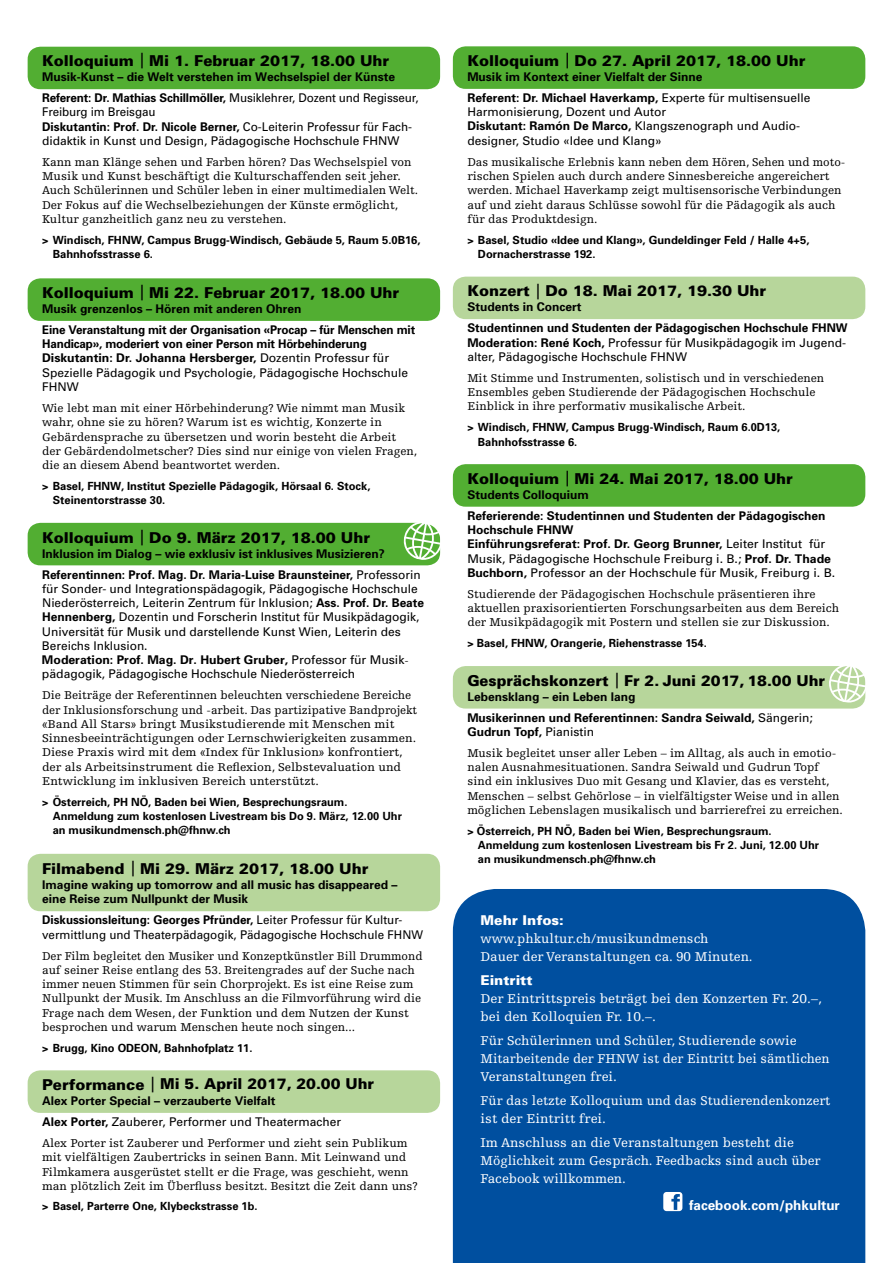
<style>
.page{position:relative;width:893px;height:1263px;background:#fff}
.page>*{position:absolute;margin:0;border:0;box-sizing:border-box;transform-origin:0 0}
.t1{font:900 15px "Univers";color:#000}
.t2{font:13.5px/18px "Egyptienne F";color:#fff}
.t3{font:700 13.5px "Univers";color:#fff}
.t4{font:900 13.5px "Univers";color:#fff}
.t5{font:12px/14.2px "Egyptienne F";color:#000}
.t6{font:12px/14.2px "Univers";color:#000}
.t7{font:700 12px/21px "Univers";color:#000}
.t8{font:700 11.25px/14.2px "Univers";color:#000}
.s1{font-weight:400}
.s2{font-weight:700}
</style>
<div class="page">
<div style="left:453px;top:46px;width:412px;height:43px;background:#52ae32;border-radius:13px"></div>
<div style="left:453px;top:277px;width:412px;height:42px;background:#b7d69b;border-radius:13px"></div>
<div style="left:453px;top:464px;width:412px;height:43px;background:#52ae32;border-radius:13px"></div>
<div style="left:28px;top:47px;width:412px;height:42px;background:#52ae32;border-radius:13px"></div>
<div style="left:28px;top:278px;width:412px;height:43px;background:#52ae32;border-radius:13px"></div>
<div style="left:28px;top:1070px;width:412px;height:43px;background:#b7d69b;border-radius:13px"></div>
<div style="left:28px;top:854px;width:412px;height:57px;background:#b7d69b;border-radius:13px"></div>
<div style="left:453px;top:889px;width:412px;height:374px;background:#004f9f"></div>
<div style="left:453px;top:666px;width:412px;height:42px;background:#b7d69b;border-radius:13px"></div>
<svg style="left:829px;top:666px;width:37px;height:38px"></svg>
<div style="left:28px;top:523px;width:412px;height:42px;background:#52ae32;border-radius:13px"></div>
<svg style="left:402px;top:522px;width:39px;height:39px"></svg>
<svg style="left:663px;top:1192px;width:19px;height:19px"></svg>
<p class="t1" style="left:42px;top:52px;width:349px">Kolloquium Mi 1. Februar 2017, 18.00 Uhr</p>
<p class="t7" style="left:42px;top:66px;width:378px">Musik-Kunst – die Welt verstehen im Wechselspiel der Künste<br>Referent: Dr. Mathias Schillmöller, <span class="s1">Musiklehrer, Dozent und Regisseur,</span></p>
<p class="t6" style="left:42px;top:105px;width:372px">Freiburg im Breisgau<br><span class="s2">Diskutantin: Prof. Dr. Nicole Berner,</span> Co-Leiterin Professur für Fach&shy;didaktik in Kunst und Design, Pädagogische Hochschule FHNW</p>
<p class="t5" style="left:42px;top:155px;width:378px">Kann man Klänge sehen und Farben hören? Das Wechselspiel von Musik und Kunst beschäftigt die Kulturschaffenden seit jeher.<br>Auch Schülerinnen und Schüler leben in einer multimedialen Welt.<br>Der Fokus auf die Wechselbeziehungen der Künste ermöglicht, Kultur ganzheitlich ganz neu zu verstehen.</p>
<p class="t8" style="left:53px;top:232px;width:369px;text-indent:-11px">&gt; Windisch, FHNW, Campus Brugg-Windisch, Gebäude 5, Raum 5.0B16,<br>Bahnhofsstrasse 6.</p>
<p class="t1" style="left:42px;top:283px;width:359px">Kolloquium Mi 22. Februar 2017, 18.00 Uhr</p>
<p class="t7" style="left:42px;top:298px;width:375px">Musik grenzenlos – Hören mit anderen Ohren<br>Eine Veranstaltung mit der Organisation «Procap – für Menschen mit</p>
<p class="t7" style="left:42px;top:336px;width:368px;line-height:14.2px">Handicap», moderiert von einer Person mit Hörbehinderung Diskutantin: Dr. Johanna Hersberger, <span class="s1">Dozentin Professur für Spezielle Pädagogik und Psychologie, Pädagogische Hochschule FHNW</span></p>
<p class="t5" style="left:42px;top:401px;width:377px">Wie lebt man mit einer Hörbehinderung? Wie nimmt man Musik wahr, ohne sie zu hören? Warum ist es wichtig, Konzerte in Gebärdensprache zu übersetzen und worin besteht die Arbeit der Gebärdendolmetscher? Dies sind nur einige von vielen Fragen, die an diesem Abend beantwortet werden.</p>
<p class="t8" style="left:53px;top:478px;width:319px;text-indent:-11px">&gt; Basel, FHNW, Institut Spezielle Pädagogik, Hörsaal 6. Stock,<br>Steinentorstrasse 30.</p>
<p class="t1" style="left:42px;top:528px;width:330px">Kolloquium Do 9. März 2017, 18.00 Uhr</p>
<p class="t7" style="left:42px;top:542px;width:380px">Inklusion im Dialog – wie exklusiv ist inklusives Musizieren?<br>Referentinnen: Prof. Mag. Dr. Maria-Luise Braunsteiner, <span class="s1">Professorin</span></p>
<p class="t6" style="left:42px;top:581px;width:384px">für Sonder- und Integrationspädagogik, Pädagogische Hochschule Niederösterreich, Leiterin Zentrum für Inklusion; <span class="s2">Ass. Prof. Dr. Beate Hennenberg,</span> Dozentin und Forscherin Institut für Musikpädagogik, Universität für Musik und darstellende Kunst Wien, Leiterin des Bereichs Inklusion.<br><span class="s2">Moderation: Prof. Mag. Dr. Hubert Gruber,</span> Professor für Musik&shy;pädagogik, Pädagogische Hochschule Niederösterreich</p>
<p class="t5" style="left:42px;top:688px;width:376px">Die Beiträge der Referentinnen beleuchten verschiedene Bereiche der Inklusionsforschung und -arbeit. Das partizipative Bandprojekt «Band All Stars» bringt Musikstudierende mit Menschen mit Sinnesbeeinträchtigungen oder Lernschwierigkeiten zusammen.<br>Diese Praxis wird mit dem «Index für Inklusion» konfrontiert, der als Arbeitsinstrument die Reflexion, Selbstevaluation und Entwicklung im inklusiven Bereich unterstützt.</p>
<p class="t8" style="left:53px;top:794px;width:351px;text-indent:-11px">&gt; Österreich, PH NÖ, Baden bei Wien, Besprechungsraum.<br>Anmeldung zum kostenlosen Livestream bis Do 9. März, 12.00 Uhr an musikundmensch.ph@fhnw.ch</p>
<p class="t1" style="left:42px;top:859px;width:328px">Filmabend Mi 29. März 2017, 18.00 Uhr</p>
<p class="t7" style="left:42px;top:877px;width:357px;line-height:14.2px">Imagine waking up tomorrow and all music has disappeared – eine Reise zum Nullpunkt der Musik</p>
<p class="t6" style="left:42px;top:913px;width:382px"><span class="s2">Diskussionsleitung: Georges Pfründer,</span> Leiter Professur für Kultur&shy;vermittlung und Theaterpädagogik, Pädagogische Hochschule FHNW</p>
<p class="t5" style="left:42px;top:949px;width:382px">Der Film begleitet den Musiker und Konzeptkünstler Bill Drummond auf seiner Reise entlang des 53. Breitengrades auf der Suche nach immer neuen Stimmen für sein Chorprojekt. Es ist eine Reise zum Nullpunkt der Musik. Im Anschluss an die Filmvorführung wird die Frage nach dem Wesen, der Funktion und dem Nutzen der Kunst besprochen und warum Menschen heute noch singen...</p>
<p class="t8" style="left:42px;top:1040px;width:212px">&gt; Brugg, Kino ODEON, Bahnhofplatz 11.</p>
<p class="t1" style="left:42px;top:1075px;width:333px">Performance Mi 5. April 2017, 20.00 Uhr</p>
<p class="t7" style="left:42px;top:1090px;width:301px">Alex Porter Special – verzauberte Vielfalt<br>Alex Porter, <span class="s1">Zauberer, Performer und Theatermacher</span></p>
<p class="t5" style="left:42px;top:1136px;width:377px">Alex Porter ist Zauberer und Performer und zieht sein Publikum mit vielfältigen Zaubertricks in seinen Bann. Mit Leinwand und Filmkamera ausgerüstet stellt er die Frage, was geschieht, wenn man plötzlich Zeit im Überfluss besitzt. Besitzt die Zeit dann uns?</p>
<p class="t8" style="left:42px;top:1198px;width:217px">&gt; Basel, Parterre One, Klybeckstrasse 1b.</p>
<p class="t1" style="left:467px;top:51px;width:340px">Kolloquium Do 27. April 2017, 18.00 Uhr</p>
<p class="t7" style="left:467px;top:66px;width:345px">Musik im Kontext einer Vielfalt der Sinne<br>Referent: Dr. Michael Haverkamp, <span class="s1">Experte für multisensuelle</span></p>
<p class="t6" style="left:467px;top:105px;width:334px">Harmonisierung, Dozent und Autor<br><span class="s2">Diskutant: Ramón De Marco,</span> Klangszenograph und Audio&shy;designer, Studio «Idee und Klang»</p>
<p class="t5" style="left:467px;top:155px;width:380px">Das musikalische Erlebnis kann neben dem Hören, Sehen und moto&shy;rischen Spielen auch durch andere Sinnesbereiche angereichert werden. Michael Haverkamp zeigt multisensorische Verbindungen auf und zieht daraus Schlüsse sowohl für die Pädagogik als auch für das Produktdesign.</p>
<p class="t8" style="left:478px;top:232px;width:333px;text-indent:-11px">&gt; Basel, Studio «Idee und Klang», Gundeldinger Feld / Halle 4+5,<br>Dornacherstrasse 192.</p>
<p class="t1" style="left:467px;top:282px;width:300px">Konzert Do 18. Mai 2017, 19.30 Uhr</p>
<p class="t7" style="left:467px;top:296px;width:382px">Students in Concert<br>Studentinnen und Studenten der Pädagogischen Hochschule FHNW</p>
<p class="t6" style="left:467px;top:335px;width:380px"><span class="s2">Moderation: René Koch,</span> Professur für Musikpädagogik im Jugend&shy;alter, Pädagogische Hochschule FHNW</p>
<p class="t5" style="left:467px;top:371px;width:358px">Mit Stimme und Instrumenten, solistisch und in verschiedenen<br>Ensembles geben Studierende der Pädagogischen Hochschule<br>Einblick in ihre performativ musikalische Arbeit.</p>
<p class="t8" style="left:478px;top:420px;width:304px;text-indent:-11px">&gt; Windisch, FHNW, Campus Brugg-Windisch, Raum 6.0D13,<br>Bahnhofsstrasse 6.</p>
<p class="t1" style="left:467px;top:469px;width:327px">Kolloquium Mi 24. Mai 2017, 18.00 Uhr</p>
<p class="t7" style="left:467px;top:484px;width:360px">Students Colloquium<br>Referierende: Studentinnen und Studenten der Pädagogischen</p>
<p class="t6" style="left:467px;top:522px;width:369px"><span class="s2">Hochschule FHNW<br>Einführungsreferat: Prof. Dr. Georg Brunner,</span> Leiter Institut für Musik, Pädagogische Hochschule Freiburg i. B.; <span class="s2">Prof. Dr. Thade Buchborn,</span> Professor an der Hochschule für Musik, Freiburg i. B.</p>
<p class="t5" style="left:467px;top:587px;width:373px">Studierende der Pädagogischen Hochschule präsentieren ihre aktuellen praxisorientierten Forschungsarbeiten aus dem Bereich der Musikpädagogik mit Postern und stellen sie zur Diskussion.</p>
<p class="t8" style="left:467px;top:636px;width:241px">&gt; Basel, FHNW, Orangerie, Riehenstrasse 154.</p>
<p class="t1" style="left:467px;top:671px;width:359px">Gesprächskonzert Fr 2. Juni 2017, 18.00 Uhr</p>
<p class="t7" style="left:467px;top:685px;width:347px">Lebensklang – ein Leben lang<br>Musikerinnen und Referentinnen: Sandra Seiwald, <span class="s1">Sängerin;</span></p>
<p class="t7" style="left:467px;top:721px;width:128px">Gudrun Topf, <span class="s1">Pianistin</span></p>
<p class="t5" style="left:467px;top:746px;width:377px">Musik begleitet unser aller Leben – im Alltag, als auch in emotio&shy;nalen Ausnahmesituationen. Sandra Seiwald und Gudrun Topf sind ein inklusives Duo mit Gesang und Klavier, das es versteht, Menschen – selbst Gehörlose – in vielfältigster Weise und in allen möglichen Lebenslagen musikalisch und barrierefrei zu erreichen.</p>
<p class="t8" style="left:478px;top:823px;width:343px;text-indent:-11px">&gt; Österreich, PH NÖ, Baden bei Wien, Besprechungsraum.<br>Anmeldung zum kostenlosen Livestream bis Fr 2. Juni, 12.00 Uhr an musikundmensch.ph@fhnw.ch</p>
<p class="t4" style="left:480px;top:912px;width:85px">Mehr Infos:</p>
<p class="t2" style="left:480px;top:930px;width:274px">www.phkultur.ch/musikundmensch<br>Dauer der Veranstaltungen ca. 90 Minuten.</p>
<p class="t4" style="left:480px;top:972px;width:53px">Eintritt</p>
<p class="t2" style="left:480px;top:990px;width:343px">Der Eintrittspreis beträgt bei den Konzerten Fr. 20.–, bei den Kolloquien Fr. 10.–.</p>
<p class="t2" style="left:480px;top:1032px;width:351px">Für Schülerinnen und Schüler, Studierende sowie<br>Mitarbeitende der FHNW ist der Eintritt bei sämtlichen<br>Veranstaltungen frei.</p>
<p class="t2" style="left:480px;top:1092px;width:351px">Für das letzte Kolloquium und das Studierendenkonzert ist der Eintritt frei.</p>
<p class="t2" style="left:480px;top:1134px;width:342px">Im Anschluss an die Veranstaltungen besteht die<br>Möglichkeit zum Gespräch. Feedbacks sind auch über<br>Facebook willkommen.</p>
<p class="t3" style="left:689px;top:1196px;width:152px">facebook.com/phkultur</p>
</div>
